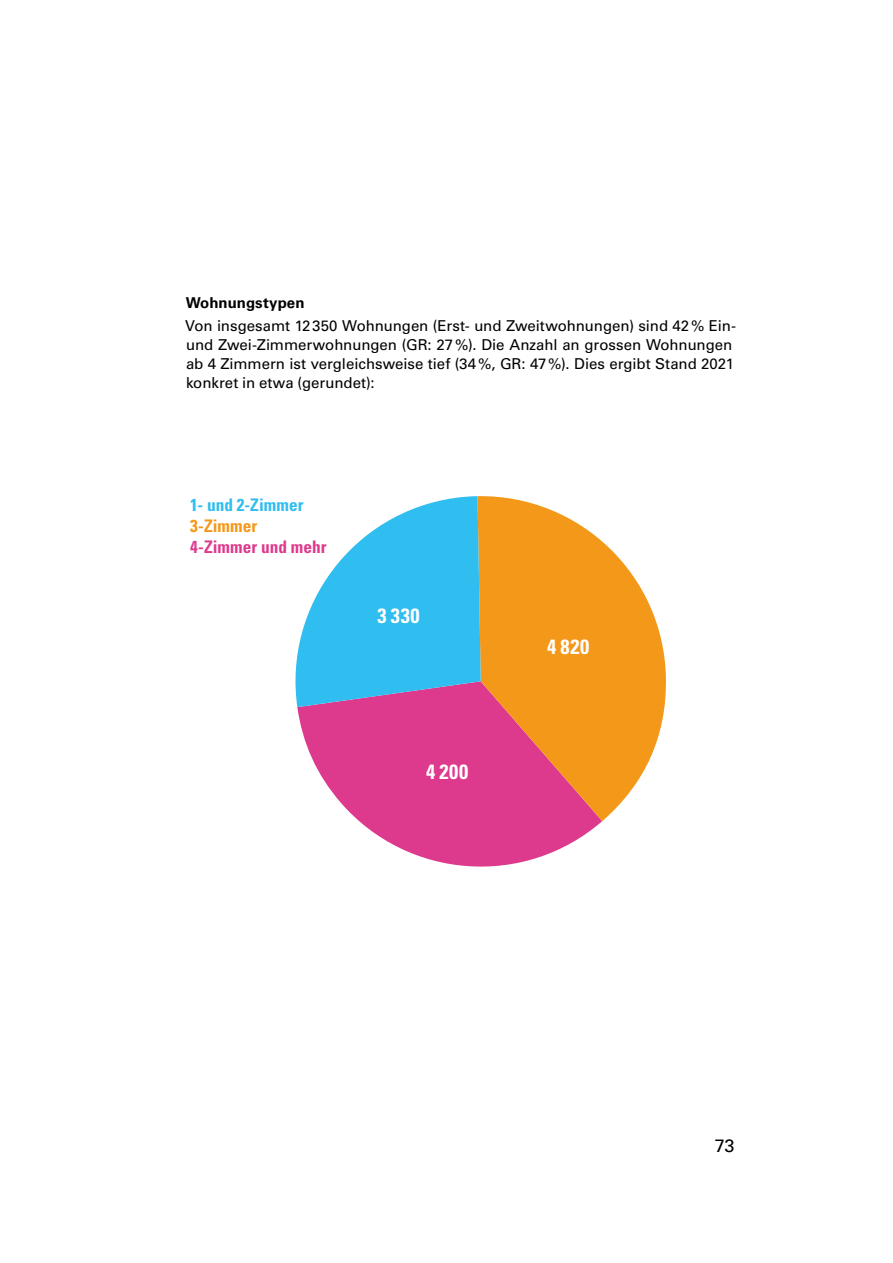
<style>
.page{position:relative;width:893px;height:1263px;background:#fff}
.page>*{position:absolute;margin:0;border:0;box-sizing:border-box;transform-origin:0 0}
.t1{font:700 condensed 20.55px "Univers";letter-spacing:.035em;color:#fff}
.t2{font:18px "Univers";color:#000}
.t3{font:700 condensed 17.4px "Univers";color:#de3a8d}
.t4{font:700 condensed 17.4px "Univers";color:#30bdef}
.t5{font:700 condensed 17.4px "Univers";letter-spacing:.005em;color:#f4981a}
.t6{font:15px/19.4px "Univers";letter-spacing:-.005em;color:#000}
.t7{font:700 15px "Univers";letter-spacing:.005em;color:#000}
</style>
<div class="page">
<svg style="left:297px;top:707px;width:305px;height:160px;fill:#de3a8d"></svg>
<svg style="left:477px;top:496px;width:189px;height:325px;fill:#f4981a"></svg>
<svg style="left:295px;top:496px;width:186px;height:211px"></svg>
<p class="t7" style="left:186px;top:294px;width:120px">Wohnungstypen</p>
<p class="t6" style="left:185px;top:316px;width:552px">Von insgesamt 12 350 Wohnungen (Erst- und Zweitwohnungen) sind 42 % Ein&shy;und Zwei-Zimmerwohnungen (GR: 27 %). Die Anzahl an grossen Wohnungen ab 4 Zimmern ist vergleichsweise tief (34 %, GR: 47 %). Dies ergibt Stand 2021 konkret in etwa (gerundet):</p>
<p class="t4" style="left:190px;top:494px;width:115px">1- und 2-Zimmer</p>
<p class="t5" style="left:190px;top:515px;width:69px">3-Zimmer</p>
<p class="t3" style="left:190px;top:536px;width:138px">4-Zimmer und mehr</p>
<h1 class="t1" style="left:378px;top:603px;width:44px">3 330</h1>
<h1 class="t1" style="left:426px;top:759px;width:44px">4 200</h1>
<h1 class="t1" style="left:547px;top:634px;width:44px">4 820</h1>
<p class="t2" style="left:715px;top:1135px;width:21px">73</p>
</div>
